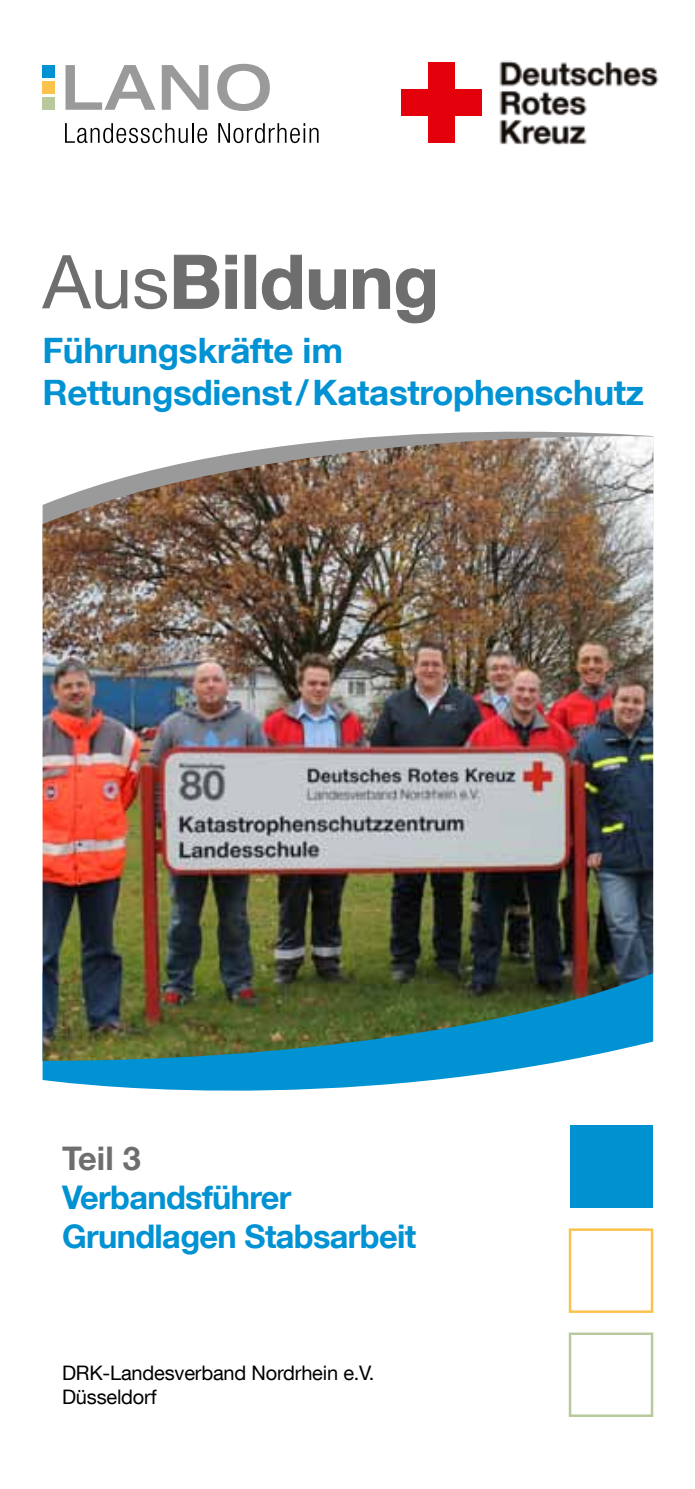
<style>
.page{position:relative;width:695px;height:1489px;background:#fff}
.page>*{position:absolute;margin:0;border:0;box-sizing:border-box;transform-origin:0 0}
.t1{font:700 74.25px "Helvetica Neue LT Com";color:#6e6e6e}
.t2{font:700 35px/42px "Helvetica Neue LT Com";letter-spacing:-.01em;color:#0092d3}
.t3{font:700 32.5px/39px "Helvetica Neue LT Com";letter-spacing:-.02em;color:#0092d3}
.t4{font:700 32.5px "Helvetica Neue LT Com";color:#6e6e6e}
.t5{font:20px/24px "Helvetica Neue LT Com";letter-spacing:-.01em;color:#000}
.s1{font-weight:400}
</style>
<div class="page">
<svg style="left:391px;top:431px;width:260px;height:5px"></svg>
<svg style="left:43px;top:1060px;width:525px;height:31px;fill:#0092d3"></svg>
<img style="left:43px;top:436px;width:610px;height:624px">
<svg style="left:65px;top:65px;width:90px;height:45px"></svg>
<svg style="left:162px;top:65px;width:46px;height:45px"></svg>
<svg style="left:217px;top:64px;width:53px;height:47px"></svg>
<svg style="left:65px;top:123px;width:123px;height:20px"></svg>
<hr style="left:192px;top:123px;width:2px;height:20px;background:#000">
<svg style="left:197px;top:128px;width:10px;height:15px"></svg>
<svg style="left:218px;top:123px;width:100px;height:20px"></svg>
<div style="left:42px;top:81px;width:13px;height:12px;background:#fcc24e"></div>
<div style="left:42px;top:65px;width:13px;height:12px;background:#0092d3"></div>
<div style="left:42px;top:97px;width:13px;height:12px;background:#b7c99d"></div>
<img style="left:499px;top:60px;width:160px;height:86px">
<div style="left:427px;top:62px;width:27px;height:80px;background:#e3000b"></div>
<div style="left:400px;top:89px;width:81px;height:26px;background:#e3000b"></div>
<div style="left:568px;top:1228px;width:85px;height:84px;border:2px solid #fbc34e"></div>
<div style="left:570px;top:1125px;width:82px;height:82px;background:#0092d0"></div>
<div style="left:568px;top:1332px;width:85px;height:84px;border:2px solid #b7c99d"></div>
<svg style="left:173px;top:254px;width:64px;height:55px"></svg>
<div style="left:244px;top:255px;width:12px;height:54px;border:1px solid #6e6e6e"></div>
<svg style="left:261px;top:254px;width:41px;height:56px"></svg>
<svg style="left:308px;top:269px;width:38px;height:41px"></svg>
<svg style="left:353px;top:268px;width:82px;height:56px"></svg>
<h1 class="t1" style="left:43px;top:235px;width:398px"><span class="s1">Aus</span>Bildung</h1>
<p class="t2" style="left:43px;top:329px;width:603px">Führungskräfte im<br>Rettungsdienst/Katastrophenschutz</p>
<p class="t4" style="left:62px;top:1137px;width:80px">Teil 3</p>
<p class="t3" style="left:62px;top:1176px;width:356px">Verbandsführer<br>Grundlagen Stabsarbeit</p>
<p class="t5" style="left:62px;top:1359px;width:314px">DRK-Landesverband Nordrhein e.V.<br>Düsseldorf</p>
</div>
